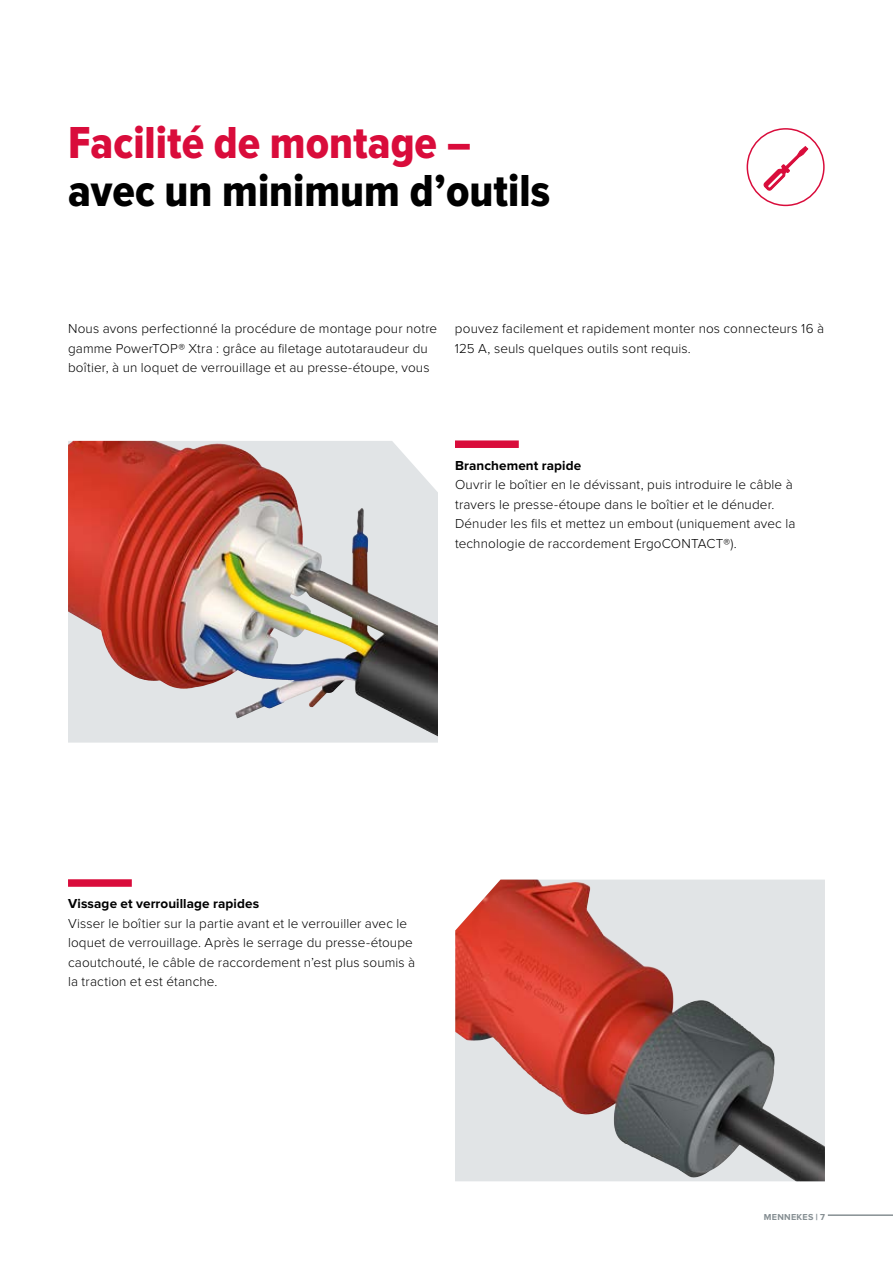
<style>
.page{position:relative;width:893px;height:1263px;background:#fff}
.page>*{position:absolute;margin:0;border:0;box-sizing:border-box;transform-origin:0 0}
.t1{font:46.5px "Proxima Nova Cond Extrabld";color:#000}
.t2{font:46.5px "Proxima Nova Cond Extrabld";color:#d90c3b}
.t3{font:300 13.5px/19.5px "Proxima Nova";letter-spacing:.01em;color:#000}
.t4{font:700 13.5px "Proxima Nova";letter-spacing:.01em;color:#000}
.t5{font:700 9px "Proxima Nova";letter-spacing:.03em;color:#868f93}
.s1{font-family:"Proxima Nova Extrabld";font-weight:400}
</style>
<div class="page">
<div style="left:747px;top:128px;width:78px;height:78px;background:#fff;border:2px solid #d90c3b;border-radius:50%"></div>
<svg style="left:763px;top:146px;width:46px;height:45px"></svg>
<div style="left:455px;top:440px;width:64px;height:8px;background:#d90c3b"></div>
<div style="left:68px;top:879px;width:64px;height:8px;background:#d90c3b"></div>
<img style="left:68px;top:441px;width:370px;height:302px">
<img style="left:68px;top:441px;width:31px;height:188px">
<svg style="left:455px;top:879px;width:370px;height:302px;background:#ba9895"></svg>
<img style="left:455px;top:879px;width:48px;height:168px">
<hr style="left:828px;top:1214px;width:65px;height:2px;background:#868f93">
<h1 class="t2" style="left:68px;top:116px;width:405px">Facilité de montage –</h1>
<h1 class="t1" style="left:68px;top:165px;width:484px">avec un minimum d’outils</h1>
<p class="t3" style="left:68px;top:319px;width:371px">Nous avons perfectionné la procédure de montage pour notre gamme PowerTOP® Xtra : grâce au filetage autotaraudeur du boîtier, à un loquet de verrouillage et au presse-étoupe, vous</p>
<p class="t3" style="left:455px;top:319px;width:371px">pouvez facilement et rapidement monter nos connecteurs 16 à<br>125 A, seuls quelques outils sont requis.</p>
<p class="t4" style="left:455px;top:457px;width:128px">Branchement rapide</p>
<p class="t3" style="left:455px;top:475px;width:342px">Ouvrir le boîtier en le dévissant, puis introduire le câble à travers le presse-étoupe dans le boîtier et le dénuder.<br>Dénuder les fils et mettez un embout (uniquement avec la technologie de raccordement ErgoCONTACT®).</p>
<p class="t4" style="left:68px;top:896px;width:193px">Vissage et verrouillage rapides</p>
<p class="t3" style="left:68px;top:914px;width:349px">Visser le boîtier sur la partie avant et le verrouiller avec le loquet de verrouillage. Après le serrage du presse-étoupe caoutchouté, le câble de raccordement n’est plus soumis à la traction et est étanche.</p>
<p class="t5" style="left:764px;top:1212px;width:63px">MENNEKES <span class="s1">|</span> 7</p>
</div>
